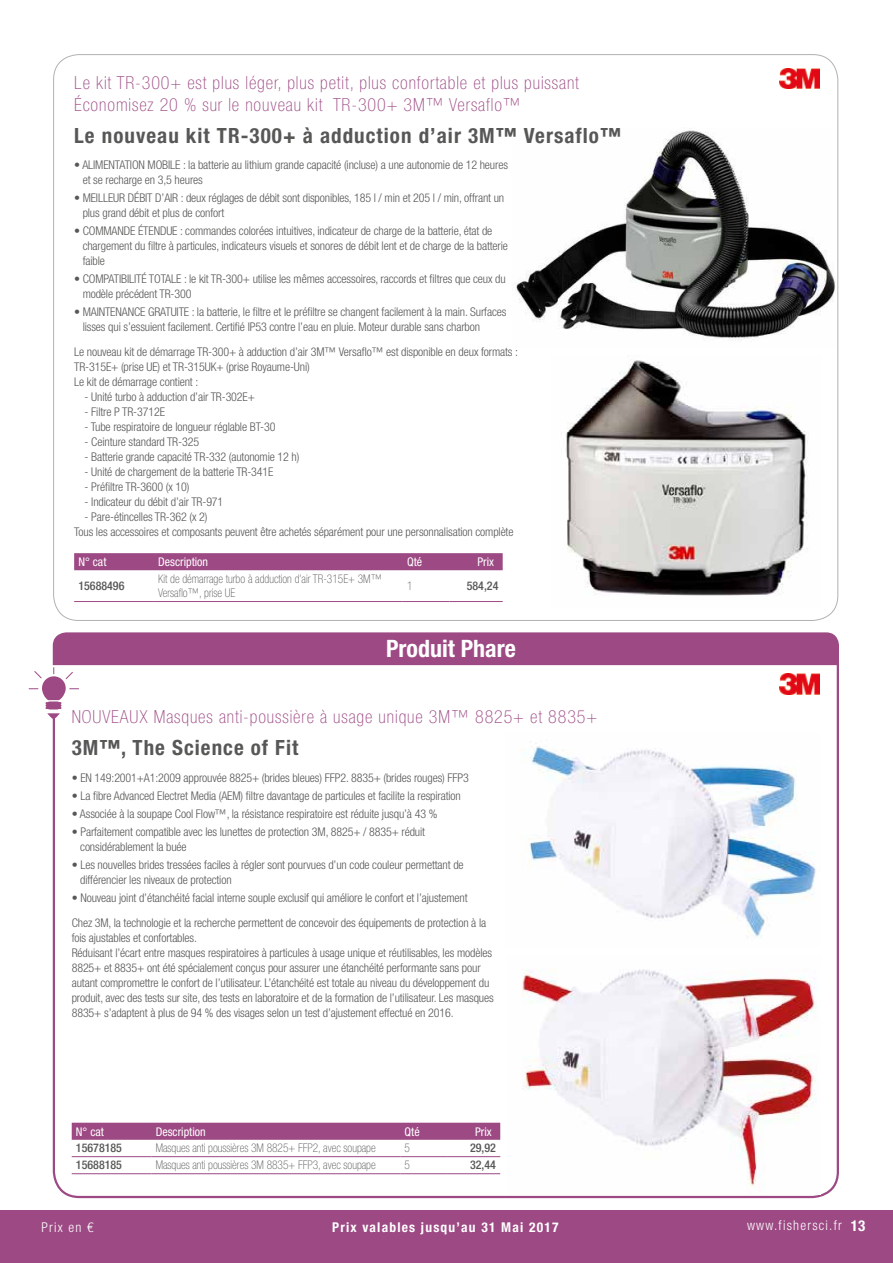
<style>
.page{position:relative;width:893px;height:1263px;background:#fff}
.page>*{position:absolute;margin:0;border:0;box-sizing:border-box;transform-origin:0 0}
.t1{font:700 condensed 24px "Helvetica Neue LT Std";color:#fff}
.t2{font:700 condensed 21px "Helvetica Neue LT Std";letter-spacing:.05em;color:#575756}
.t3{font:100 condensed 18px/21.6px "Helvetica Neue LT Std";letter-spacing:.05em;color:#9d4984}
.t4{font:700 condensed 13.5px "Helvetica Neue LT Std";letter-spacing:.09em;color:#fff}
.t5{font:300 condensed 13.5px "Helvetica Neue LT Std";letter-spacing:.09em;color:#fff}
.t6{font:300 condensed 12px/15px "Helvetica Neue LT Std";letter-spacing:-.01em;color:#575756}
.t7{font:100 condensed 12px/14.4px "Helvetica Neue LT Std";color:#575756;scale:.95 1}
.t8{font:condensed 12px "Helvetica Neue LT Std";color:#fff}
.t9{font:500 condensed 12px "Helvetica Neue LT Std";color:#575756}
.s1{font-weight:700;font-size:15px}
</style>
<div class="page">
<div style="left:0;top:1210px;width:893px;height:53px;background:#9d4984"></div>
<svg style="left:28px;top:632px;width:811px;height:87px"></svg>
<svg style="left:53px;top:54px;width:786px;height:567px"></svg>
<img style="left:550px;top:356px;width:272px;height:253px">
<img style="left:512px;top:127px;width:323px;height:220px">
<div style="left:74px;top:553px;width:429px;height:17px;background:#9d4984"></div>
<hr style="left:154px;top:601px;width:249px;height:1px;background:#9d4984">
<hr style="left:403px;top:601px;width:46px;height:1px;background:#9d4984">
<hr style="left:449px;top:601px;width:54px;height:1px;background:#9d4984">
<hr style="left:74px;top:601px;width:80px;height:1px;background:#9d4984">
<div style="left:72px;top:1123px;width:428px;height:17px;background:#9d4984"></div>
<hr style="left:151px;top:1156px;width:249px;height:1px;background:#9d4984">
<hr style="left:400px;top:1156px;width:47px;height:1px;background:#9d4984">
<hr style="left:447px;top:1156px;width:53px;height:1px;background:#9d4984">
<hr style="left:151px;top:1173px;width:249px;height:1px;background:#9d4984">
<hr style="left:400px;top:1173px;width:47px;height:1px;background:#9d4984">
<hr style="left:447px;top:1173px;width:53px;height:1px;background:#9d4984">
<hr style="left:72px;top:1156px;width:79px;height:1px;background:#9d4984">
<hr style="left:72px;top:1173px;width:79px;height:1px;background:#9d4984">
<img style="left:780px;top:68px;width:39px;height:21px">
<img style="left:780px;top:674px;width:39px;height:20px">
<img style="left:521px;top:746px;width:295px;height:192px">
<img style="left:522px;top:969px;width:295px;height:217px">
<h3 class="t3" style="left:74px;top:72px;width:506px">Le kit TR-300+ est plus léger, plus petit, plus confortable et plus puissant<br>Économisez 20 % sur le nouveau kit TR-300+ 3M™ Versaflo™</h3>
<h2 class="t2" style="left:74px;top:123px;width:548px">Le nouveau kit TR-300+ à adduction d’air 3M™ Versaflo™</h2>
<p class="t6" style="left:83px;top:157px;width:427px;text-indent:-9px">• ALIMENTATION MOBILE : la batterie au lithium grande capacité (incluse) a une autonomie de 12 heures et se recharge en 3,5 heures</p>
<p class="t6" style="left:83px;top:190px;width:423px;text-indent:-9px">• MEILLEUR DÉBIT D’AIR : deux réglages de débit sont disponibles, 185 l / min et 205 l / min, offrant un plus grand débit et plus de confort</p>
<p class="t6" style="left:83px;top:223px;width:427px;text-indent:-9px">• COMMANDE ÉTENDUE : commandes colorées intuitives, indicateur de charge de la batterie, état de chargement du filtre à particules, indicateurs visuels et sonores de débit lent et de charge de la batterie faible</p>
<p class="t6" style="left:83px;top:271px;width:425px;text-indent:-9px">• COMPATIBILITÉ TOTALE : le kit TR-300+ utilise les mêmes accessoires, raccords et filtres que ceux du modèle précédent TR-300</p>
<p class="t6" style="left:83px;top:304px;width:425px;text-indent:-9px">• MAINTENANCE GRATUITE : la batterie, le filtre et le préfiltre se changent facilement à la main. Surfaces lisses qui s’essuient facilement. Certifié IP53 contre l’eau en pluie. Moteur durable sans charbon</p>
<p class="t6" style="left:74px;top:344px;width:445px">Le nouveau kit de démarrage TR-300+ à adduction d’air 3M™ Versaflo™ est disponible en deux formats :<br>TR-315E+ (prise UE) et TR-315UK+ (prise Royaume-Uni)<br>Le kit de démarrage contient :</p>
<p class="t6" style="left:85px;top:389px;width:172px">- Unité turbo à adduction d’air TR-302E+</p>
<p class="t6" style="left:85px;top:404px;width:82px">- Filtre P TR-3712E</p>
<p class="t6" style="left:85px;top:419px;width:192px">- Tube respiratoire de longueur réglable BT-30</p>
<p class="t6" style="left:85px;top:434px;width:116px">- Ceinture standard TR-325</p>
<p class="t6" style="left:85px;top:449px;width:216px">- Batterie grande capacité TR-332 (autonomie 12 h)</p>
<p class="t6" style="left:85px;top:464px;width:190px">- Unité de chargement de la batterie TR-341E</p>
<p class="t6" style="left:85px;top:479px;width:106px">- Préfiltre TR-3600 (x 10)</p>
<p class="t6" style="left:85px;top:494px;width:140px">- Indicateur du débit d’air TR-971</p>
<p class="t6" style="left:74px;top:509px;width:441px;text-indent:10px">- Pare-étincelles TR-362 (x 2)<br>Tous les accessoires et composants peuvent être achetés séparément pour une personnalisation complète</p>
<p class="t8" style="left:78px;top:555px;width:30px">N° cat</p>
<p class="t8" style="left:158px;top:555px;width:51px">Description</p>
<p class="t8" style="left:407px;top:555px;width:17px">Qté</p>
<p class="t8" style="left:478px;top:555px;width:18px">Prix</p>
<p class="t9" style="left:78px;top:579px;width:48px">15688496</p>
<p class="t7" style="left:158px;top:571px;width:237px">Kit de démarrage turbo à adduction d’air TR-315E+ 3M™<br>Versaflo™, prise UE</p>
<p class="t7" style="left:407px;top:578px;width:7px">1</p>
<p class="t9" style="left:467px;top:579px;width:33px">584,24</p>
<h1 class="t1" style="left:386px;top:634px;width:131px">Produit Phare</h1>
<h3 class="t3" style="left:72px;top:705px;width:527px">NOUVEAUX Masques anti-poussière à usage unique 3M™ 8825+ et 8835+</h3>
<h2 class="t2" style="left:72px;top:735px;width:228px">3M™, The Science of Fit</h2>
<p class="t6" style="left:72px;top:770px;width:399px">• EN 149:2001+A1:2009 approuvée 8825+ (brides bleues) FFP2. 8835+ (brides rouges) FFP3</p>
<p class="t6" style="left:72px;top:788px;width:391px">• La fibre Advanced Electret Media (AEM) filtre davantage de particules et facilite la respiration</p>
<p class="t6" style="left:72px;top:806px;width:367px">• Associée à la soupape Cool Flow™, la résistance respiratoire est réduite jusqu’à 43 %</p>
<p class="t6" style="left:80px;top:824px;width:346px;text-indent:-9px">• Parfaitement compatible avec les lunettes de protection 3M, 8825+ / 8835+ réduit considérablement la buée</p>
<p class="t6" style="left:80px;top:857px;width:385px;text-indent:-9px">• Les nouvelles brides tressées faciles à régler sont pourvues d’un code couleur permettant de différencier les niveaux de protection</p>
<p class="t6" style="left:72px;top:890px;width:397px">• Nouveau joint d’étanchéité facial interne souple exclusif qui améliore le confort et l’ajustement</p>
<p class="t6" style="left:72px;top:915px;width:424px">Chez 3M, la technologie et la recherche permettent de concevoir des équipements de protection à la fois ajustables et confortables.<br>Réduisant l’écart entre masques respiratoires à particules à usage unique et réutilisables, les modèles 8825+ et 8835+ ont été spécialement conçus pour assurer une étanchéité performante sans pour autant compromettre le confort de l’utilisateur. L’étanchéité est totale au niveau du développement du produit, avec des tests sur site, des tests en laboratoire et de la formation de l’utilisateur. Les masques 8835+ s’adaptent à plus de 94 % des visages selon un test d’ajustement effectué en 2016.</p>
<p class="t8" style="left:76px;top:1124px;width:30px">N° cat</p>
<p class="t8" style="left:156px;top:1124px;width:51px">Description</p>
<p class="t8" style="left:405px;top:1124px;width:17px">Qté</p>
<p class="t8" style="left:475px;top:1124px;width:18px">Prix</p>
<p class="t9" style="left:76px;top:1141px;width:48px">15678185</p>
<p class="t7" style="left:156px;top:1141px;width:233px">Masques anti poussières 3M 8825+ FFP2, avec soupape</p>
<p class="t7" style="left:405px;top:1141px;width:7px">5</p>
<p class="t9" style="left:470px;top:1141px;width:27px">29,92</p>
<p class="t9" style="left:76px;top:1158px;width:48px">15688185</p>
<p class="t7" style="left:156px;top:1158px;width:233px">Masques anti poussières 3M 8835+ FFP3, avec soupape</p>
<p class="t7" style="left:405px;top:1158px;width:7px">5</p>
<p class="t9" style="left:470px;top:1158px;width:27px">32,44</p>
<p class="t5" style="left:41px;top:1219px;width:54px">Prix en €</p>
<p class="t4" style="left:332px;top:1218px;width:228px">Prix valables jusqu’au 31 Mai 2017</p>
<p class="t5" style="left:747px;top:1217px;width:120px">www.fishersci.fr <span class="s1">13</span></p>
</div>
